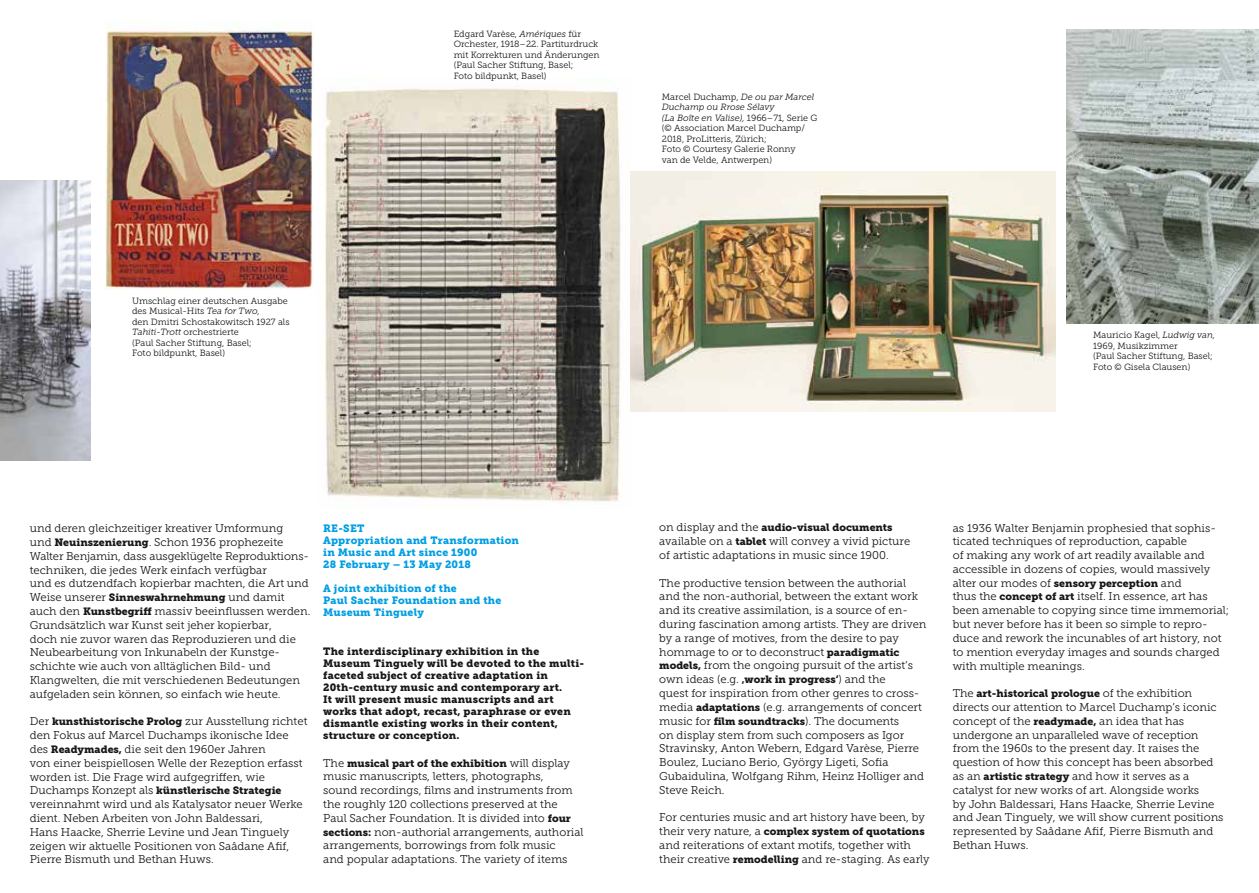
<style>
.page{position:relative;width:1259px;height:893px;background:#fff}
.page>*{position:absolute;margin:0;border:0;box-sizing:border-box;transform-origin:0 0}
.t1{font:11.25px/13.8px "Museo Slab 300";color:#181716}
.t2{font:10.5px/12px "Museo Slab 900";letter-spacing:.02em;color:#181716}
.t3{font:10.5px "Museo Slab 900";color:#181716}
.t4{font:10.5px/12px "Museo Slab 900";letter-spacing:.02em;color:#009ee3}
.t5{font:9px/10.5px "Museo Slab 300";color:#181716}
.s1{font-style:italic}
.s2{font-family:"Museo Slab 900";font-size:10.5px}
.s3{font-family:"Museo Slab 300";font-size:11.25px}
</style>
<div class="page">
<img style="left:1066px;top:30px;width:193px;height:293px">
<img style="left:324px;top:88px;width:297px;height:414px">
<img style="left:0;top:181px;width:90px;height:279px">
<img style="left:630px;top:172px;width:425px;height:240px">
<img style="left:106px;top:21px;width:207px;height:268px">
<p class="t5" style="left:132px;top:295px;width:159px">Umschlag einer deutschen Ausgabe des Musical- Hits <span class="s1">Tea for Two,<br></span>den Dmitri Schostakowitsch 1927 als<br><span class="s1">Tahiti-Trott</span> orchestrierte<br>(Paul Sacher Stiftung, Basel;<br>Foto bildpunkt, Basel)</p>
<p class="t5" style="left:454px;top:28px;width:147px">Edgard Varèse, <span class="s1">Amériques</span> für<br>Orchester, 1918–22. Partiturdruck mit Korrekturen und Änderungen (Paul Sacher Stiftung, Basel;<br>Foto bildpunkt, Basel)</p>
<p class="t5" style="left:662px;top:92px;width:157px">Marcel Duchamp, <span class="s1">De ou par Marcel<br>Duchamp ou Rrose Sélavy<br>(La Boîte en Valise),</span> 1966–71, Serie G (© Association Marcel Duchamp/<br>2018, ProLitteris, Zürich;<br>Foto © Courtesy Galerie Ronny<br>van de Velde, Antwerpen)</p>
<p class="t5" style="left:1093px;top:330px;width:124px">Mauricio Kagel, <span class="s1">Ludwig van,<br></span>1969, Musikzimmer<br>(Paul Sacher Stiftung, Basel;<br>Foto © Gisela Clausen)</p>
<p class="t1" style="left:30px;top:521px;width:282px">und deren gleichzeitiger kreativer Umformung<br>und <span class="s2">Neuinszenierung</span>. Schon 1936 prophezeite Walter Benjamin, dass ausgeklügelte Reproduktions&shy;techniken, die jedes Werk einfach verfügbar<br>und es dutzendfach kopierbar machten, die Art und Weise unserer <span class="s2">Sinneswahrnehmung</span> und damit auch den <span class="s2">Kunstbegriff</span> massiv beeinflussen werden.<br>Grundsätzlich war Kunst seit jeher kopierbar,<br>doch nie zuvor waren das Reproduzieren und die Neubearbeitung von Inkunabeln der Kunstge&shy;schichte wie auch von alltäglichen Bild- und Klangwelten, die mit verschiedenen Bedeutungen aufgeladen sein können, so einfach wie heute.</p>
<p class="t1" style="left:30px;top:715px;width:279px">Der <span class="s2">kunsthistorische Prolog</span> zur Ausstellung richtet den Fokus auf Marcel Duchamps ikonische Idee des <span class="s2">Readymades,</span> die seit den 1960er Jahren<br>von einer beispiellosen Welle der Rezeption erfasst worden ist. Die Frage wird aufgegriffen, wie</p>
<p class="t3" style="left:30px;top:785px;width:253px"><span class="s3">Duchamps Konzept als</span> künstlerische Strategie</p>
<p class="t1" style="left:30px;top:797px;width:274px">vereinnahmt wird und als Katalysator neuer Werke dient. Neben Arbeiten von John Baldessari,<br>Hans Haacke, Sherrie Levine und Jean Tinguely zeigen wir aktuelle Positionen von Saâdane Afif, Pierre Bismuth und Bethan Huws.</p>
<p class="t4" style="left:323px;top:522px;width:197px">RE-SET<br>Appropriation and Transformation in Music and Art since 1900<br>28 February – 13 May 2018</p>
<p class="t4" style="left:323px;top:582px;width:180px">A joint exhibition of the<br>Paul Sacher Foundation and the<br>Museum Tinguely</p>
<p class="t2" style="left:323px;top:645px;width:262px">The interdisciplinary exhibition in the Museum Tinguely will be devoted to the multi&shy;faceted subject of creative adaptation in 20th-century music and contemporary art.<br>It will present music manuscripts and art works that adopt, recast, paraphrase or even dismantle existing works in their content, structure or conception.</p>
<p class="t3" style="left:323px;top:757px;width:248px"><span class="s3">The</span> musical part of the exhibition <span class="s3">will display</span></p>
<p class="t1" style="left:323px;top:770px;width:262px">music manuscripts, letters, photographs,<br>sound recordings, films and instruments from the roughly 120 collections preserved at the Paul Sacher Foundation. It is divided into <span class="s2">four sections:</span> non- authorial arrangements, authorial arrangements, borrowings from folk music<br>and popular adaptations. The variety of items</p>
<p class="t3" style="left:659px;top:522px;width:235px"><span class="s3">on display and the</span> audio-visual documents</p>
<p class="t1" style="left:659px;top:535px;width:252px">available on a <span class="s2">tablet</span> will convey a vivid picture of artistic adaptations in music since 1900.</p>
<p class="t1" style="left:659px;top:576px;width:269px">The productive tension between the authorial and the non- authorial, between the extant work and its creative assimilation, is a source of en&shy;during fascination among artists. They are driven by a range of motives, from the desire to pay hommage to or to deconstruct <span class="s2">paradigmatic models,</span> from the ongoing pursuit of the artist‘s own ideas (e.g. <span class="s2">‚work in progress‘</span>) and the<br>quest for inspiration from other genres to cross&shy;media <span class="s2">adaptations</span> (e.g. arrangements of concert music for <span class="s2">film soundtracks</span>). The documents<br>on display stem from such composers as Igor Stravinsky, Anton Webern, Edgard Varèse, Pierre Boulez, Luciano Berio, György Ligeti, Sofia Gubaidulina, Wolfgang Rihm, Heinz Holliger and Steve Reich.</p>
<p class="t1" style="left:659px;top:811px;width:267px">For centuries music and art history have been, by</p>
<p class="t3" style="left:659px;top:825px;width:267px"><span class="s3">their very nature, a</span> complex system of quotations</p>
<p class="t1" style="left:659px;top:838px;width:272px">and reiterations of extant motifs, together with their creative <span class="s2">remodelling</span> and re- staging. As early</p>
<p class="t1" style="left:952px;top:521px;width:278px">as 1936 Walter Benjamin prophesied that sophis&shy;ticated techniques of reproduction, capable<br>of making any work of art readily available and accessible in dozens of copies, would massively alter our modes of <span class="s2">sensory perception</span> and<br>thus the <span class="s2">concept of art</span> itself. In essence, art has been amenable to copying since time immemorial; but never before has it been so simple to repro&shy;duce and rework the incunables of art history, not to mention everyday images and sounds charged with multiple meanings.</p>
<p class="t3" style="left:952px;top:687px;width:241px"><span class="s3">The</span> art-historical prologue <span class="s3">of the exhibition</span></p>
<p class="t1" style="left:952px;top:700px;width:272px">directs our attention to Marcel Duchamp’s iconic concept of the <span class="s2">readymade,</span> an idea that has undergone an unparalleled wave of reception from the 1960s to the present day. It raises the question of how this concept has been absorbed as an <span class="s2">artistic strategy</span> and how it serves as a catalyst for new works of art. Alongside works<br>by John Baldessari, Hans Haacke, Sherrie Levine and Jean Tinguely, we will show current positions represented by Saâdane Afif, Pierre Bismuth and Bethan Huws.</p>
</div>
